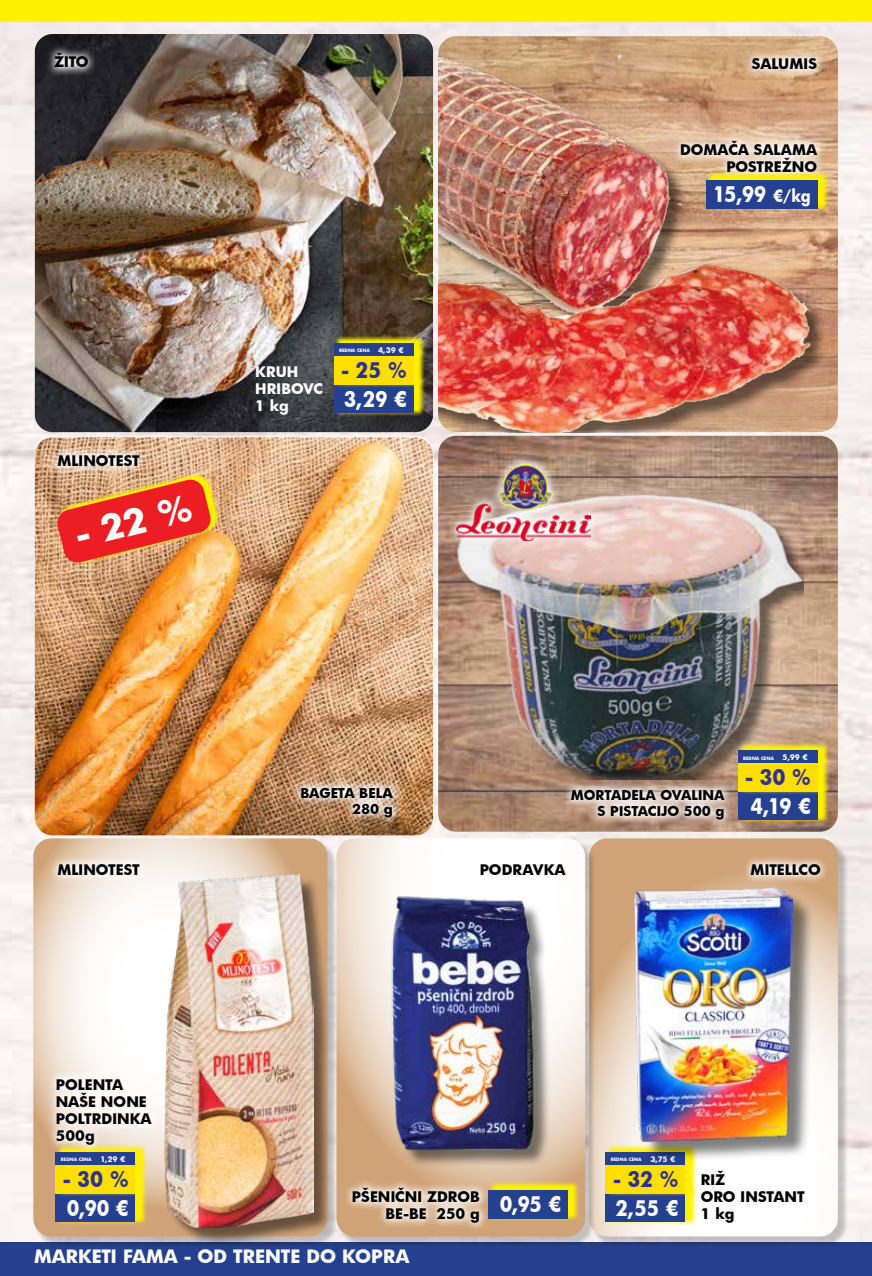
<style>
.page{position:relative;width:872px;height:1276px;background:#fff}
.page>*{position:absolute;margin:0;border:0;box-sizing:border-box;transform-origin:0 0}
.t1{font:700 34.95px "Futura";color:#fff}
.t2{font:700 21px "Futura";letter-spacing:-.03em;color:#fff;scale:.88 1}
.t3{font:700 21px "Futura";letter-spacing:-.01em;color:#2e3092;scale:.91 1}
.t4{font:700 18px "Futura";color:#fff}
.t5{font:700 14.25px/17.1px "Futura";color:#000}
.t6{font:700 14.25px/17.1px "Futura";color:#fff}
.t7{font:700 13.2px/15.9px "Futura";color:#000;text-align:right}
.t8{font:700 4.5px "Futura";color:#fff}
.s1{font-size:7.5px}
.s2{font-size:16.5px}
</style>
<div class="page">
<div style="left:0;top:1242px;width:872px;height:34px;background:#25408f"></div>
<div style="left:0;top:0;width:872px;height:22px;background:#fff200"></div>
<img style="left:0;top:22px;width:872px;height:1222px">
<img style="left:438px;top:436px;width:400px;height:395px">
<img style="left:35px;top:34px;width:398px;height:398px">
<img style="left:35px;top:437px;width:398px;height:398px">
<img style="left:456px;top:493px;width:348px;height:286px">
<svg style="left:447px;top:454px;width:154px;height:96px;background:#c1a497"></svg>
<img style="left:456px;top:464px;width:135px;height:76px">
<div style="left:590px;top:839px;width:258px;height:408px;background:#000;opacity:.22"></div>
<svg style="left:589px;top:838px;width:249px;height:398px"></svg>
<img style="left:438px;top:37px;width:400px;height:395px">
<div style="left:35px;top:839px;width:303px;height:408px;background:#000;opacity:.22"></div>
<svg style="left:33px;top:838px;width:294px;height:398px"></svg>
<div style="left:338px;top:839px;width:257px;height:408px;background:#000;opacity:.22"></div>
<svg style="left:336px;top:838px;width:249px;height:398px"></svg>
<div style="left:168px;top:877px;width:164px;height:369px;background:#000;opacity:.5"></div>
<img style="left:165px;top:874px;width:148px;height:353px">
<svg style="left:49px;top:854px;width:100px;height:30px"></svg>
<svg style="left:334px;top:388px;width:91px;height:28px"></svg>
<div style="left:334px;top:384px;width:79px;height:29px;background:#25408f"></div>
<svg style="left:334px;top:359px;width:91px;height:29px"></svg>
<div style="left:334px;top:356px;width:79px;height:28px;background:#ffdf00"></div>
<svg style="left:334px;top:334px;width:91px;height:25px"></svg>
<div style="left:334px;top:344px;width:79px;height:12px;background:#25408f"></div>
<svg style="left:56px;top:1196px;width:91px;height:29px"></svg>
<div style="left:56px;top:1193px;width:79px;height:29px;background:#25408f"></div>
<svg style="left:56px;top:1167px;width:91px;height:29px"></svg>
<div style="left:56px;top:1164px;width:79px;height:29px;background:#ffdf00"></div>
<svg style="left:56px;top:1153px;width:91px;height:14px"></svg>
<div style="left:56px;top:1152px;width:79px;height:12px;background:#25408f"></div>
<svg style="left:605px;top:1196px;width:87px;height:29px"></svg>
<div style="left:606px;top:1193px;width:79px;height:29px;background:#25408f"></div>
<svg style="left:605px;top:1167px;width:87px;height:29px"></svg>
<div style="left:606px;top:1164px;width:79px;height:29px;background:#ffdf00"></div>
<svg style="left:605px;top:1143px;width:87px;height:24px"></svg>
<div style="left:606px;top:1152px;width:79px;height:12px;background:#25408f"></div>
<div style="left:692px;top:1161px;width:122px;height:70px;background:#fff"></div>
<svg style="left:292px;top:778px;width:110px;height:48px;background:#c6a68b"></svg>
<svg style="left:343px;top:1178px;width:146px;height:53px;background:#e1c5aa"></svg>
<div style="left:395px;top:899px;width:156px;height:269px;background:#000;opacity:.5"></div>
<img style="left:368px;top:881px;width:166px;height:285px">
<svg style="left:671px;top:131px;width:155px;height:51px;background:#e9d2bd"></svg>
<svg style="left:488px;top:1181px;width:92px;height:41px;background:#dac246"></svg>
<div style="left:488px;top:1190px;width:79px;height:28px;background:#25408f"></div>
<svg style="left:47px;top:1069px;width:114px;height:84px"></svg>
<svg style="left:562px;top:781px;width:171px;height:47px;background:#cfbaad"></svg>
<div style="left:638px;top:891px;width:176px;height:271px;background:#000;opacity:.5"></div>
<img style="left:634px;top:887px;width:158px;height:254px">
<svg style="left:705px;top:171px;width:124px;height:41px;background:#ddc950"></svg>
<div style="left:706px;top:180px;width:111px;height:28px;background:#25408f"></div>
<svg style="left:58px;top:473px;width:162px;height:92px"></svg>
<svg style="left:56px;top:478px;width:156px;height:86px;background:#e6583d"></svg>
<svg style="left:737px;top:795px;width:92px;height:28px"></svg>
<div style="left:738px;top:791px;width:79px;height:29px;background:#25408f"></div>
<svg style="left:737px;top:766px;width:92px;height:29px"></svg>
<div style="left:738px;top:763px;width:79px;height:28px;background:#ffdf00"></div>
<svg style="left:737px;top:741px;width:92px;height:25px"></svg>
<div style="left:738px;top:751px;width:79px;height:12px;background:#25408f"></div>
<svg style="left:49px;top:445px;width:100px;height:30px;background:#e4cab3"></svg>
<svg style="left:742px;top:49px;width:84px;height:30px;background:#e1c6aa"></svg>
<div style="left:471px;top:854px;width:104px;height:30px;background:#fff"></div>
<svg style="left:742px;top:854px;width:87px;height:30px;background:#e0c3a8"></svg>
<svg style="left:45px;top:44px;width:52px;height:33px;background:#5e5e62"></svg>
<p class="t5" style="left:54px;top:53px;width:36px">ŽITO</p>
<p class="t5" style="left:57px;top:451px;width:84px">MLINOTEST</p>
<h1 class="t1" style="left:70px;top:512px;width:120px;rotate:-14deg">- 22 %</h1>
<p class="t6" style="left:255px;top:363px;width:69px">KRUH<br>HRIBOVC<br>1 kg</p>
<p class="t8" style="left:339px;top:347px;width:66px">REDNA CENA <span class="s1">4,39 €</span></p>
<h2 class="t3" style="left:341px;top:355px;width:73px">- 25 %</h2>
<h2 class="t2" style="left:344px;top:384px;width:73px">3,29 €</h2>
<p class="t5" style="left:752px;top:55px;width:67px">SALUMIS</p>
<p class="t5" style="left:680px;top:141px;width:139px;text-align:right">DOMAČA SALAMA<br>POSTREŽNO</p>
<h2 class="t2" style="left:713px;top:179px;width:112px">15,99 <span class="s2">€/kg</span></h2>
<p class="t8" style="left:743px;top:754px;width:66px">REDNA CENA <span class="s1">5,99 €</span></p>
<p class="t7" style="left:300px;top:784px;width:94px">BAGETA BELA<br>280 g</p>
<p class="t7" style="left:571px;top:787px;width:155px">MORTADELA OVALINA<br>S PISTACIJO 500 g</p>
<h2 class="t3" style="left:745px;top:762px;width:73px">- 30 %</h2>
<h2 class="t2" style="left:750px;top:791px;width:70px">4,19 €</h2>
<p class="t5" style="left:57px;top:861px;width:84px">MLINOTEST</p>
<p class="t5" style="left:480px;top:861px;width:87px">PODRAVKA</p>
<p class="t5" style="left:750px;top:861px;width:72px">MITELLCO</p>
<p class="t5" style="left:56px;top:1075px;width:97px">POLENTA<br>NAŠE NONE<br>POLTRDINKA<br>500g</p>
<p class="t8" style="left:61px;top:1156px;width:66px">REDNA CENA <span class="s1">1,29 €</span></p>
<p class="t8" style="left:611px;top:1156px;width:66px">REDNA CENA <span class="s1">3,75 €</span></p>
<h2 class="t3" style="left:63px;top:1164px;width:73px">- 30 %</h2>
<h2 class="t2" style="left:67px;top:1193px;width:72px">0,90 €</h2>
<p class="t5" style="left:352px;top:1187px;width:130px;text-align:right">PŠENIČNI ZDROB<br>BE-BE 250 g</p>
<h2 class="t2" style="left:500px;top:1189px;width:71px">0,95 €</h2>
<h2 class="t3" style="left:613px;top:1164px;width:73px">- 32 %</h2>
<h2 class="t2" style="left:615px;top:1193px;width:73px">2,55 €</h2>
<p class="t5" style="left:700px;top:1170px;width:106px">RIŽ<br>ORO INSTANT<br>1 kg</p>
<p class="t4" style="left:34px;top:1243px;width:377px">MARKETI FAMA - OD TRENTE DO KOPRA</p>
</div>
